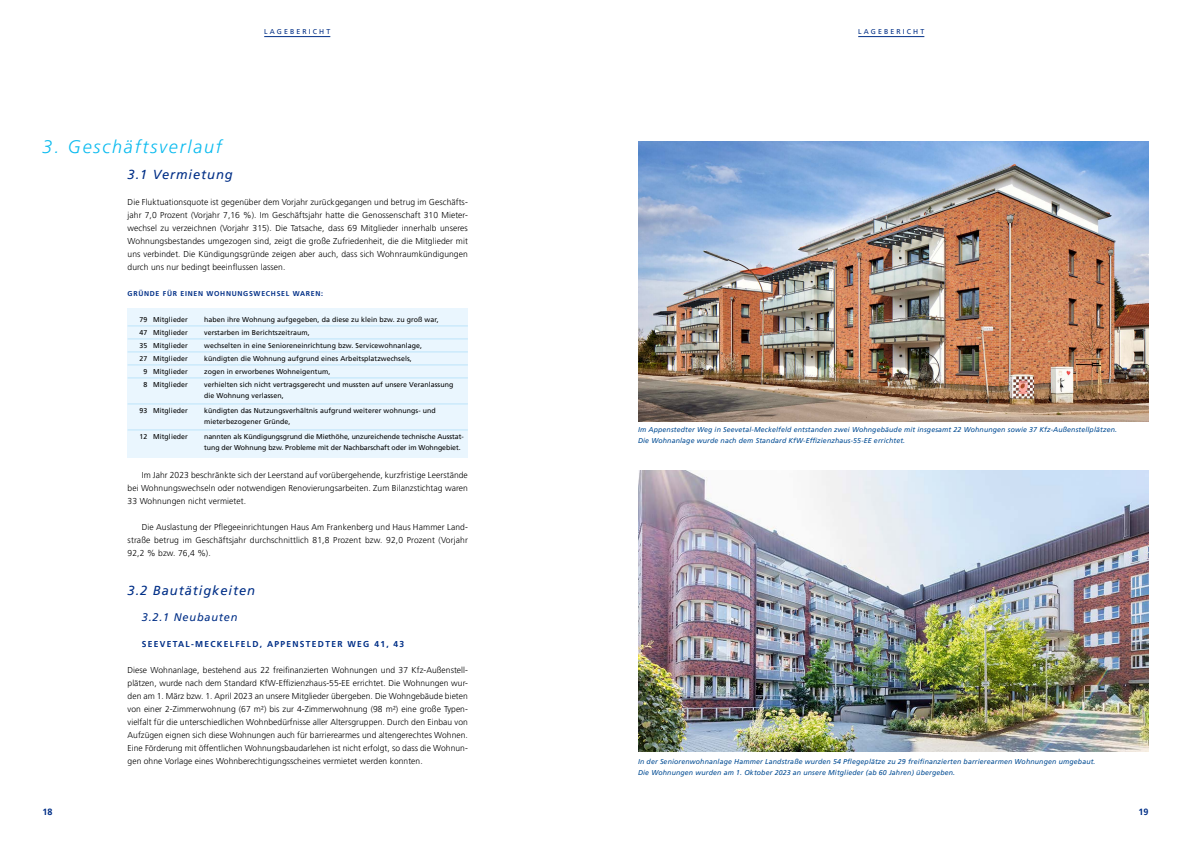
<style>
.page{position:relative;width:1191px;height:842px;background:#fff}
.page>*{position:absolute;margin:0;border:0;box-sizing:border-box;transform-origin:0 0}
.t1{font:italic 300 18px "Frutiger LT Std";letter-spacing:.1em;color:#0bbbef}
.t2{font:italic 13px "Frutiger LT Std";letter-spacing:.07em;color:#002f87}
.t3{font:italic 11px "Frutiger LT Std";letter-spacing:.07em;color:#002f87}
.t4{font:700 9px "Frutiger LT Std";color:#002f87}
.t5{font:300 8.5px/13px "Frutiger LT Std";letter-spacing:.01em;color:#000;text-align:justify}
.t6{font:700 8.5px "Frutiger LT Std";letter-spacing:.15em;color:#002f87}
.t7{font:7px/11px "Frutiger LT Std";letter-spacing:.01em;color:#000}
.t8{font:italic 7px/11px "Frutiger LT Std";letter-spacing:.02em;color:#004b93}
.t9{font:700 7px "Frutiger LT Std";letter-spacing:.1em;color:#002f87}
.t10{font:7px "Frutiger LT Std";letter-spacing:.3em;color:#002f87}
</style>
<div class="page">
<div style="left:127px;top:308px;width:340px;height:150px;background:#eaf6fe"></div>
<hr style="left:858px;top:36px;width:66px;height:1px;background:#002f87">
<hr style="left:264px;top:36px;width:66px;height:1px;background:#002f87">
<hr style="left:128px;top:326px;width:340px;height:1px;background:#bce4fa">
<hr style="left:128px;top:339px;width:340px;height:1px;background:#bce4fa">
<hr style="left:128px;top:352px;width:340px;height:1px;background:#bce4fa">
<hr style="left:128px;top:365px;width:340px;height:1px;background:#bce4fa">
<hr style="left:128px;top:378px;width:340px;height:1px;background:#bce4fa">
<hr style="left:128px;top:404px;width:340px;height:1px;background:#bce4fa">
<hr style="left:128px;top:430px;width:340px;height:1px;background:#bce4fa">
<img style="left:638px;top:141px;width:510px;height:281px">
<img style="left:638px;top:471px;width:510px;height:280px">
<p class="t10" style="left:264px;top:27px;width:68px">LAGEBERICHT</p>
<p class="t10" style="left:858px;top:27px;width:68px">LAGEBERICHT</p>
<h1 class="t1" style="left:43px;top:136px;width:181px">3. Geschäftsverlauf</h1>
<h2 class="t2" style="left:128px;top:167px;width:107px">3.1 Vermietung</h2>
<p class="t5" style="left:128px;top:196px;width:342px">Die Fluktuationsquote ist gegenüber dem Vorjahr zurückgegangen und betrug im Geschäfts&shy;jahr 7,0 Prozent (Vorjahr 7,16 %). Im Geschäftsjahr hatte die Genossenschaft 310 Mieter&shy;wechsel zu verzeichnen (Vorjahr 315). Die Tatsache, dass 69 Mitglieder innerhalb unseres Wohnungsbestandes umgezogen sind, zeigt die große Zufriedenheit, die die Mitglieder mit uns verbindet. Die Kündigungsgründe zeigen aber auch, dass sich Wohnraumkündigungen durch uns nur bedingt beeinflussen lassen.</p>
<p class="t9" style="left:128px;top:289px;width:197px">GRÜNDE FÜR EINEN WOHNUNGSWECHSEL WAREN:</p>
<p class="t7" style="left:139px;top:314px;width:50px">79 Mitglieder</p>
<p class="t7" style="left:204px;top:314px;width:236px">haben ihre Wohnung aufgegeben, da diese zu klein bzw. zu groß war,</p>
<p class="t7" style="left:139px;top:327px;width:50px">47 Mitglieder</p>
<p class="t7" style="left:204px;top:327px;width:107px">verstarben im Berichtszeitraum,</p>
<p class="t7" style="left:139px;top:340px;width:50px">35 Mitglieder</p>
<p class="t7" style="left:204px;top:340px;width:219px">wechselten in eine Senioreneinrichtung bzw. Servicewohnanlage,</p>
<p class="t7" style="left:139px;top:353px;width:50px">27 Mitglieder</p>
<p class="t7" style="left:204px;top:353px;width:209px">kündigten die Wohnung aufgrund eines Arbeitsplatzwechsels,</p>
<p class="t7" style="left:143px;top:366px;width:46px">9 Mitglieder</p>
<p class="t7" style="left:204px;top:366px;width:128px">zogen in erworbenes Wohneigentum,</p>
<p class="t7" style="left:143px;top:379px;width:46px">8 Mitglieder</p>
<p class="t7" style="left:204px;top:379px;width:251px">verhielten sich nicht vertragsgerecht und mussten auf unsere Veranlassung die Wohnung verlassen,</p>
<p class="t7" style="left:139px;top:405px;width:50px">93 Mitglieder</p>
<p class="t7" style="left:204px;top:405px;width:233px">kündigten das Nutzungsverhältnis aufgrund weiterer wohnungs- und mieterbezogener Gründe,</p>
<p class="t7" style="left:139px;top:431px;width:50px">12 Mitglieder</p>
<p class="t7" style="left:204px;top:431px;width:261px">nannten als Kündigungsgrund die Miethöhe, unzureichende technische Ausstat&shy;tung der Wohnung bzw. Probleme mit der Nachbarschaft oder im Wohngebiet.</p>
<p class="t5" style="left:128px;top:469px;width:342px;text-indent:14px">Im Jahr 2023 beschränkte sich der Leerstand auf vorübergehende, kurzfristige Leerstände bei Wohnungswechseln oder notwendigen Renovierungsarbeiten. Zum Bilanzstichtag waren 33 Wohnungen nicht vermietet.</p>
<p class="t5" style="left:128px;top:521px;width:342px;text-indent:14px">Die Auslastung der Pflegeeinrichtungen Haus Am Frankenberg und Haus Hammer Land&shy;straße betrug im Geschäftsjahr durchschnittlich 81,8 Prozent bzw. 92,0 Prozent (Vorjahr 92,2 % bzw. 76,4 %).</p>
<h2 class="t2" style="left:128px;top:583px;width:129px">3.2 Bautätigkeiten</h2>
<p class="t3" style="left:142px;top:611px;width:97px">3.2.1 Neubauten</p>
<p class="t6" style="left:142px;top:639px;width:264px">SEEVETAL-MECKELFELD, APPENSTEDTER WEG 41, 43</p>
<p class="t5" style="left:128px;top:664px;width:342px">Diese Wohnanlage, bestehend aus 22 freifinanzierten Wohnungen und 37 Kfz-Außenstell&shy;plätzen, wurde nach dem Standard KfW-Effizienzhaus-55-EE errichtet. Die Wohnungen wur&shy;den am 1. März bzw. 1. April 2023 an unsere Mitglieder übergeben. Die Wohngebäude bieten von einer 2-Zimmerwohnung (67 m²) bis zur 4-Zimmerwohnung (98 m²) eine große Typen&shy;vielfalt für die unterschiedlichen Wohnbedürfnisse aller Altersgruppen. Durch den Einbau von Aufzügen eignen sich diese Wohnungen auch für barrierearmes und altengerechtes Wohnen.<br>Eine Förderung mit öffentlichen Wohnungsbaudarlehen ist nicht erfolgt, so dass die Wohnun&shy;gen ohne Vorlage eines Wohnberechtigungsscheines vermietet werden konnten.</p>
<p class="t8" style="left:638px;top:424px;width:480px">Im Appenstedter Weg in Seevetal-Meckelfeld entstanden zwei Wohngebäude mit insgesamt 22 Wohnungen sowie 37 Kfz-Außenstellplätzen.<br>Die Wohnanlage wurde nach dem Standard KfW-Effizienzhaus-55-EE errichtet.</p>
<p class="t8" style="left:638px;top:756px;width:459px">In der Seniorenwohnanlage Hammer Landstraße wurden 54 Pflegeplätze zu 29 freifinanzierten barrierearmen Wohnungen umgebaut.<br>Die Wohnungen wurden am 1. Oktober 2023 an unsere Mitglieder (ab 60 Jahren) übergeben.</p>
<p class="t4" style="left:43px;top:806px;width:12px">18</p>
<p class="t4" style="left:1138px;top:806px;width:12px">19</p>
</div>
